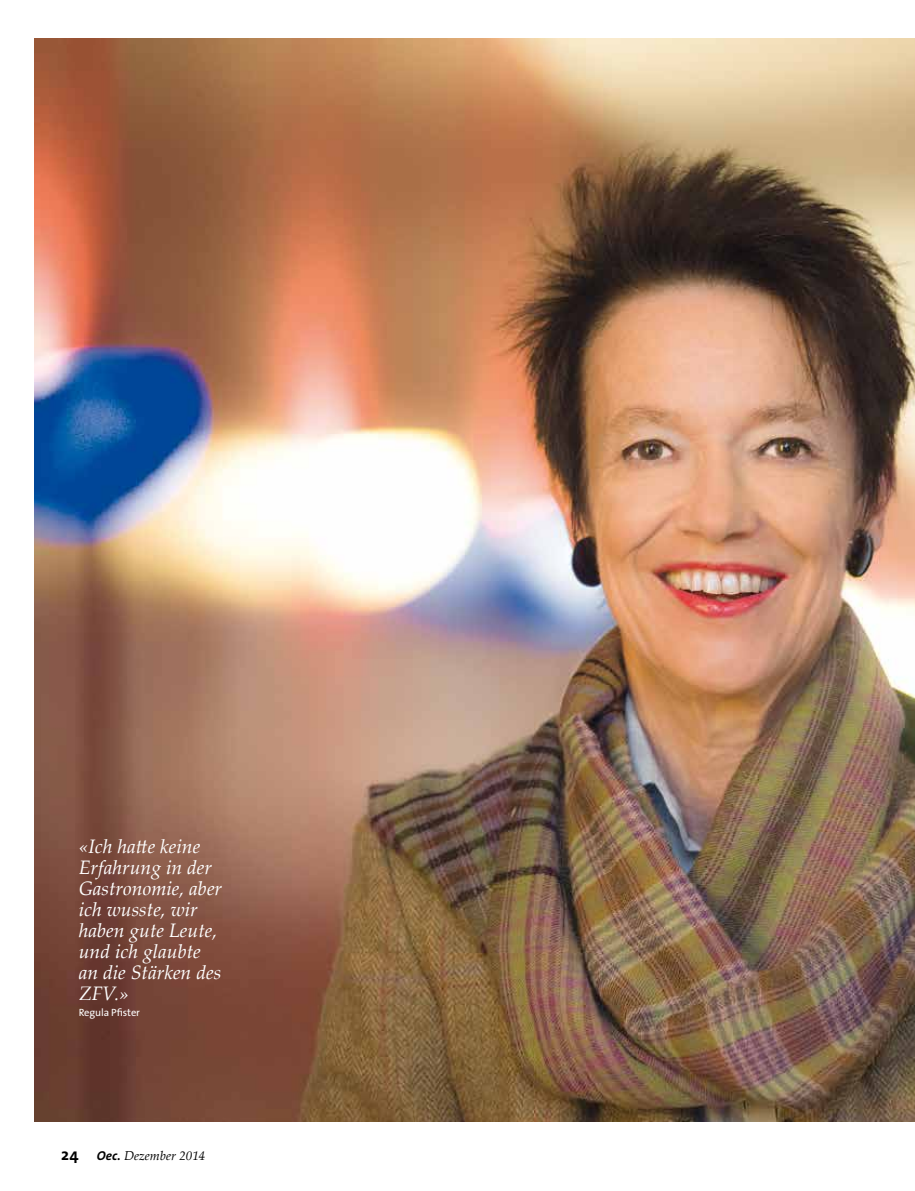
<style>
.page{position:relative;width:915px;height:1191px;background:#fff}
.page>*{position:absolute;margin:0;border:0;box-sizing:border-box;transform-origin:0 0}
.t1{font:italic 19.5px/21px "Palatino Linotype";color:#fff}
.t2{font:700 16.5px "The Sans";color:#000}
.t3{font:italic 12.9px "Palatino Linotype";letter-spacing:.005em;color:#000}
.t4{font:10.5px "The Sans";letter-spacing:-.01em;color:#fff}
.s1{font-family:"The Sans";font-weight:700}
</style>
<div class="page">
<img style="left:34px;top:38px;width:880px;height:1083px">
<p class="t1" style="left:79px;top:834px;width:145px">«Ich hatte keine<br>Erfahrung in der<br>Gastronomie, aber ich wusste, wir haben gute Leute, und ich glaubte an die Stärken des<br>ZFV.»</p>
<p class="t4" style="left:79px;top:1004px;width:63px">Regula Pfister</p>
<p class="t2" style="left:61px;top:1141px;width:19px">24</p>
<p class="t3" style="left:97px;top:1146px;width:110px"><span class="s1">Oec.</span> Dezember 2014</p>
</div>
